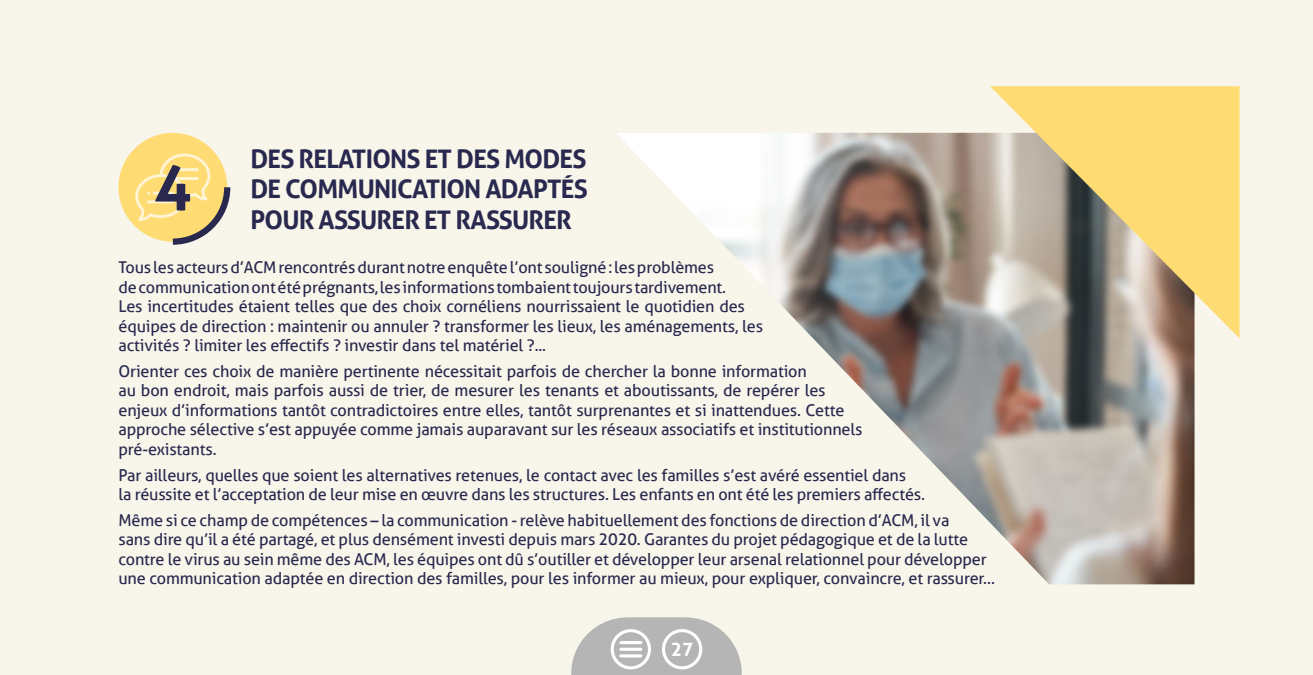
<style>
.page{position:relative;width:1313px;height:675px;background:#fff}
.page>*{position:absolute;margin:0;border:0;box-sizing:border-box;transform-origin:0 0}
.t1{font:700 62.5px "Aller";color:#29294f}
.t2{font:700 25.62px/30.8px "Aller";letter-spacing:-.03em;color:#29294f;text-align:justify}
.t3{font:700 18.75px "Aller";color:#fff}
.t4{font:16.25px/19.5px "Aller";letter-spacing:-.01em;color:#29294f}
</style>
<div class="page">
<div style="left:0;top:0;width:1312px;height:675px;background:#f8f5ea"></div>
<div style="left:627px;top:617px;width:58px;height:58px;background:#b5b5b5"></div>
<div style="left:662px;top:629px;width:40px;height:40px;border:3px solid #fff;border-radius:50%"></div>
<div style="left:610px;top:629px;width:41px;height:40px;border:3px solid #fff;border-radius:50%"></div>
<hr style="left:621px;top:641px;width:20px;height:3px;background:#fff">
<hr style="left:621px;top:648px;width:20px;height:3px;background:#fff">
<hr style="left:621px;top:654px;width:20px;height:3px;background:#fff">
<img style="left:617px;top:133px;width:577px;height:451px">
<svg style="left:990px;top:86px;width:249px;height:252px;background:#d4be86"></svg>
<div style="left:118px;top:133px;width:109px;height:109px;background:#ffdb73;border-radius:50%"></div>
<svg style="left:135px;top:154px;width:96px;height:91px"></svg>
<hr style="left:153px;top:192px;width:21px;height:3px;background:#fff">
<hr style="left:147px;top:200px;width:27px;height:3px;background:#fff">
<hr style="left:177px;top:168px;width:22px;height:3px;background:#fff">
<h2 class="t2" style="left:250px;top:143px;width:339px">DES RELATIONS ET DES MODES DE COMMUNICATION ADAPTÉS POUR ASSURER ET RASSURER</h2>
<p class="t4" style="left:118px;top:258px;width:646px">Tous les acteurs d’ACM rencontrés durant notre enquête l’ont souligné : les problèmes<br>de communication ont été prégnants, les informations tombaient toujours tardivement.<br>Les incertitudes étaient telles que des choix cornéliens nourrissaient le quotidien des équipes de direction : maintenir ou annuler ? transformer les lieux, les aménagements, les activités ? limiter les effectifs ? investir dans tel matériel ?...</p>
<p class="t4" style="left:118px;top:361px;width:745px">Orienter ces choix de manière pertinente nécessitait parfois de chercher la bonne information<br>au bon endroit, mais parfois aussi de trier, de mesurer les tenants et aboutissants, de repérer les enjeux d’informations tantôt contradictoires entre elles, tantôt surprenantes et si inattendues. Cette approche sélective s’est appuyée comme jamais auparavant sur les réseaux associatifs et institutionnels pré-existants.</p>
<p class="t4" style="left:118px;top:465px;width:808px">Par ailleurs, quelles que soient les alternatives retenues, le contact avec les familles s’est avéré essentiel dans<br>la réussite et l’acceptation de leur mise en œuvre dans les structures. Les enfants en ont été les premiers affectés.</p>
<p class="t4" style="left:118px;top:510px;width:878px">Même si ce champ de compétences – la communication - relève habituellement des fonctions de direction d’ACM, il va<br>sans dire qu’il a été partagé, et plus densément investi depuis mars 2020. Garantes du projet pédagogique et de la lutte contre le virus au sein même des ACM, les équipes ont dû s’outiller et développer leur arsenal relationnel pour développer une communication adaptée en direction des familles, pour les informer au mieux, pour expliquer, convaincre, et rassurer…</p>
<h1 class="t1" style="left:154px;top:150px;width:39px">4</h1>
<p class="t3" style="left:671px;top:638px;width:24px">27</p>
</div>
